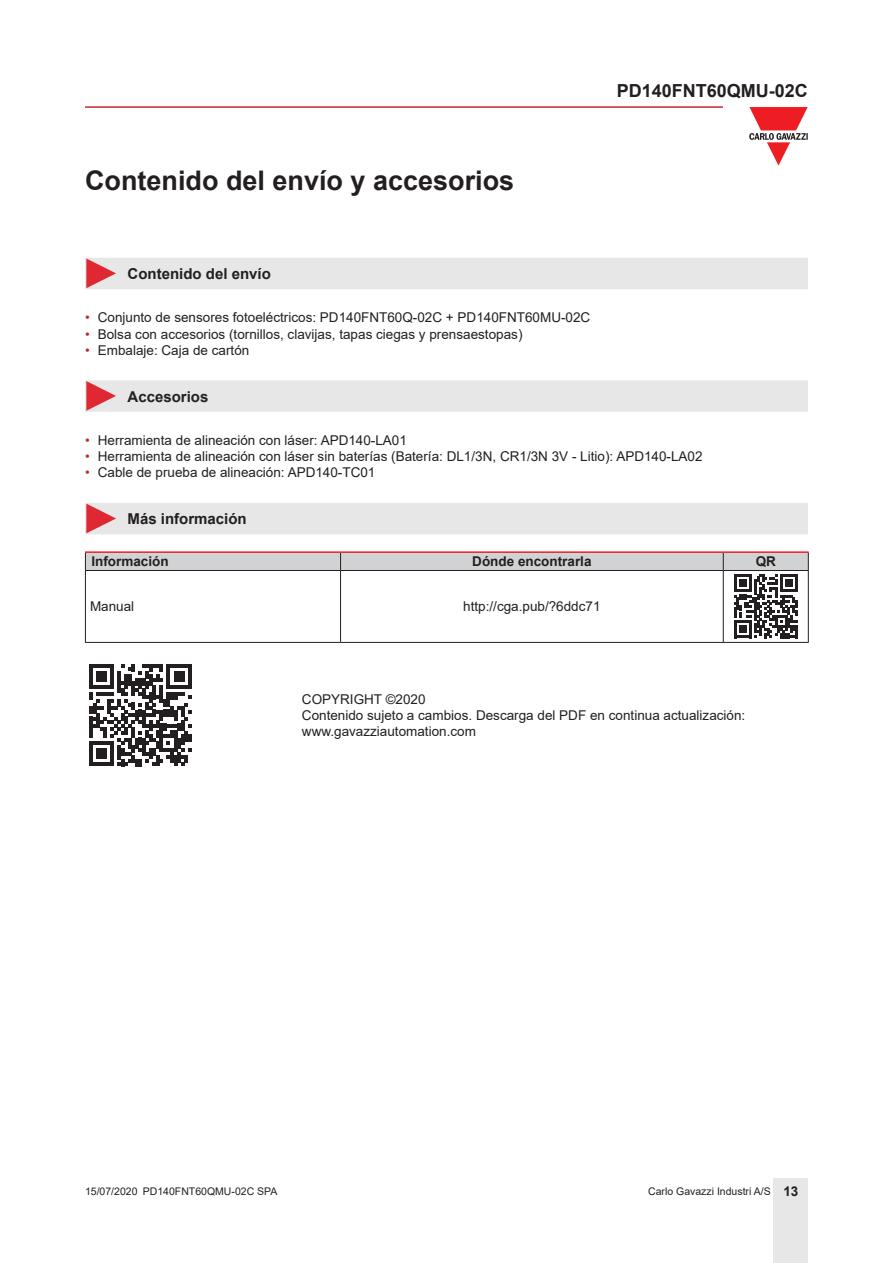
<style>
.page{position:relative;width:893px;height:1263px;background:#fff}
.page>*{position:absolute;margin:0;border:0;box-sizing:border-box;transform-origin:0 0}
.Titolo01{font:700 27px "Arial";color:#231f20}
.t1{font:700 18px "Arial";color:#231f20}
.Titolo03{font:700 15px "Arial";color:#231f20}
.TestoTabellaSx{font:13.5px "Arial";color:#231f20}
.TestoTabellaCen{font:13.5px "Arial";color:#231f20}
.TitoloTabellaCen{font:700 13.5px "Arial";color:#231f20}
.TitoloTabellaSx{font:700 13.5px "Arial";color:#231f20}
.t2{font:10.5px "Arial";color:#231f20}
.s1{color:#c42633}
.s2{font-weight:700;font-size:13.5px}
</style>
<div class="page">
<hr style="left:85px;top:106px;width:638px;height:2px;background:#c42633">
<div style="left:774px;top:1178px;width:34px;height:85px;background:#e7e7e8"></div>
<svg style="left:749px;top:107px;width:59px;height:59px"></svg>
<div style="left:85px;top:258px;width:723px;height:31px;background:#e7e7e8"></div>
<div style="left:85px;top:380px;width:723px;height:32px;background:#e7e7e8"></div>
<div style="left:85px;top:503px;width:723px;height:31px;background:#e7e7e8"></div>
<hr style="left:85px;top:551px;width:256px;height:2px;background:#ee1d23">
<hr style="left:341px;top:551px;width:382px;height:2px;background:#ee1d23">
<hr style="left:723px;top:551px;width:86px;height:2px;background:#ee1d23">
<hr style="left:85px;top:571px;width:1px;height:71px;background:#231f20">
<hr style="left:340px;top:571px;width:1px;height:71px;background:#231f20">
<hr style="left:723px;top:571px;width:1px;height:71px;background:#231f20">
<hr style="left:808px;top:571px;width:1px;height:71px;background:#231f20">
<hr style="left:85px;top:642px;width:256px;height:1px;background:#231f20">
<hr style="left:341px;top:642px;width:382px;height:1px;background:#231f20">
<hr style="left:723px;top:642px;width:86px;height:1px;background:#231f20">
<svg style="left:85px;top:552px;width:724px;height:86px"></svg>
<svg style="left:89px;top:664px;width:102px;height:102px"></svg>
<p class="Titolo01" style="left:85px;top:161px;width:431px">Contenido del envío y accesorios</p>
<h2 class="t1" style="left:617px;top:78px;width:193px">PD140FNT60QMU-02C</h2>
<p class="Titolo03" style="left:128px;top:263px;width:145px">Contenido del envío</p>
<p class="TestoTabellaSx" style="left:85px;top:308px;width:507px"><span class="s1">•</span> Conjunto de sensores fotoeléctricos: PD140FNT60Q-02C + PD140FNT60MU-02C</p>
<p class="TestoTabellaSx" style="left:85px;top:325px;width:439px"><span class="s1">•</span> Bolsa con accesorios (tornillos, clavijas, tapas ciegas y prensaestopas)</p>
<p class="TestoTabellaSx" style="left:85px;top:341px;width:166px"><span class="s1">•</span> Embalaje: Caja de cartón</p>
<p class="Titolo03" style="left:128px;top:386px;width:82px">Accesorios</p>
<p class="TestoTabellaSx" style="left:85px;top:431px;width:323px"><span class="s1">•</span> Herramienta de alineación con láser: APD140-LA01</p>
<p class="TestoTabellaSx" style="left:85px;top:447px;width:619px"><span class="s1">•</span> Herramienta de alineación con láser sin baterías (Batería: DL1/3N, CR1/3N 3V - Litio): APD140-LA02</p>
<p class="TestoTabellaSx" style="left:85px;top:463px;width:292px"><span class="s1">•</span> Cable de prueba de alineación: APD140-TC01</p>
<p class="Titolo03" style="left:128px;top:508px;width:121px">Más información</p>
<p class="TitoloTabellaSx" style="left:91px;top:552px;width:79px">Información</p>
<p class="TitoloTabellaCen" style="left:472px;top:552px;width:121px">Dónde encontrarla</p>
<p class="TitoloTabellaCen" style="left:756px;top:552px;width:22px">QR</p>
<p class="TestoTabellaSx" style="left:90px;top:597px;width:46px">Manual</p>
<p class="TestoTabellaCen" style="left:463px;top:597px;width:139px">http://cga.pub/?6ddc71</p>
<p class="TestoTabellaSx" style="left:302px;top:690px;width:125px">COPYRIGHT ©2020</p>
<p class="TestoTabellaSx" style="left:302px;top:706px;width:445px">Contenido sujeto a cambios. Descarga del PDF en continua actualización:</p>
<p class="TestoTabellaSx" style="left:302px;top:722px;width:176px">www.gavazziautomation.com</p>
<p class="t2" style="left:85px;top:1183px;width:194px">15/07/2020 PD140FNT60QMU-02C SPA</p>
<p class="t2" style="left:648px;top:1183px;width:152px">Carlo Gavazzi Industri A/S <span class="s2">13</span></p>
</div>
